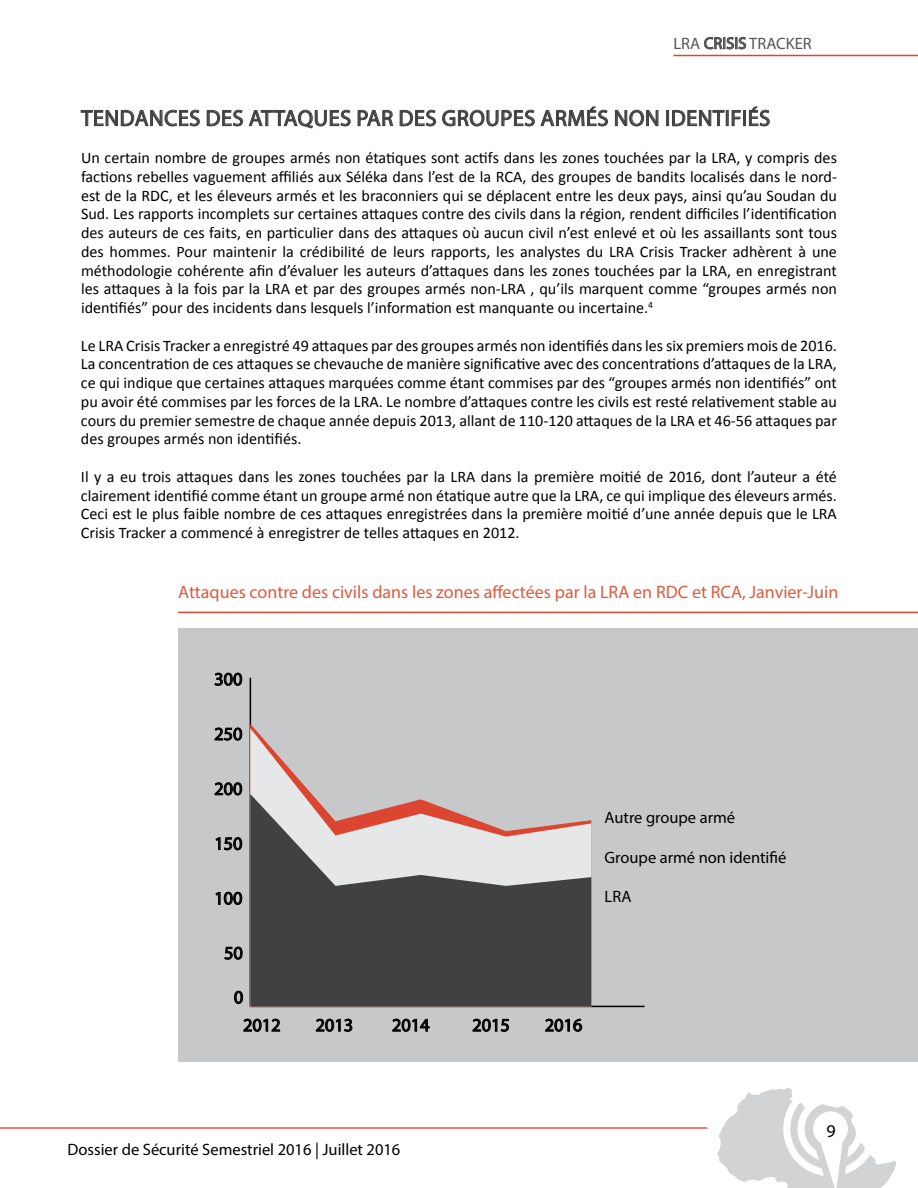
<style>
.page{position:relative;width:918px;height:1188px;background:#fff}
.page>*{position:absolute;margin:0;border:0;box-sizing:border-box;transform-origin:0 0}
.t1{font:22.5px "Myriad Pro";letter-spacing:.02em;color:#414042}
.t2{font:18.3px "Myriad Pro";color:#000}
.t3{font:18px "Myriad Pro";color:#df5a3d}
.t4{font:18px "Myriad Pro";color:#000}
.t5{font:16.5px "Myriad Pro";color:#000}
.t6{font:16.5px "Myriad Pro";color:#565659}
.t7{font:16.2px/18.8px "Calibri";color:#000;text-align:justify}
</style>
<div class="page">
<svg style="left:704px;top:37px;width:42px;height:13px"></svg>
<hr style="left:674px;top:55px;width:244px;height:1px;background:#dc452f">
<svg style="left:717px;top:1088px;width:179px;height:100px"></svg>
<hr style="left:0;top:1127px;width:707px;height:2px;background:#df5a3d">
<div style="left:178px;top:628px;width:740px;height:433px;background:#c7c8ca"></div>
<svg style="left:80px;top:109px;width:120px;height:18px"></svg>
<svg style="left:206px;top:109px;width:145px;height:20px"></svg>
<svg style="left:357px;top:109px;width:79px;height:18px"></svg>
<svg style="left:442px;top:106px;width:166px;height:21px"></svg>
<svg style="left:615px;top:109px;width:44px;height:18px"></svg>
<div style="left:666px;top:110px;width:3px;height:16px;border:1px solid #414042"></div>
<svg style="left:672px;top:109px;width:53px;height:18px"></svg>
<div style="left:726px;top:110px;width:3px;height:16px;border:1px solid #414042"></div>
<svg style="left:731px;top:110px;width:10px;height:16px"></svg>
<div style="left:743px;top:110px;width:3px;height:16px;border:1px solid #414042"></div>
<svg style="left:749px;top:106px;width:21px;height:21px"></svg>
<hr style="left:250px;top:1006px;width:395px;height:1px;background:#000">
<svg style="left:234px;top:991px;width:9px;height:13px"></svg>
<svg style="left:224px;top:947px;width:19px;height:13px"></svg>
<svg style="left:216px;top:892px;width:26px;height:13px"></svg>
<svg style="left:216px;top:837px;width:26px;height:13px"></svg>
<svg style="left:215px;top:782px;width:27px;height:13px"></svg>
<svg style="left:215px;top:728px;width:27px;height:13px"></svg>
<svg style="left:214px;top:673px;width:28px;height:13px"></svg>
<hr style="left:250px;top:678px;width:1px;height:328px;background:#000">
<svg style="left:250px;top:728px;width:62px;height:66px"></svg>
<svg style="left:250px;top:794px;width:341px;height:212px;background:#7a7374"></svg>
<hr style="left:178px;top:612px;width:740px;height:1px;background:#dc452f">
<svg style="left:243px;top:1019px;width:37px;height:13px"></svg>
<svg style="left:316px;top:1019px;width:36px;height:13px"></svg>
<svg style="left:392px;top:1019px;width:38px;height:13px"></svg>
<svg style="left:473px;top:1019px;width:36px;height:13px"></svg>
<svg style="left:545px;top:1019px;width:37px;height:13px"></svg>
<p class="t6" style="left:674px;top:33px;width:140px">LRA CRISIS TRACKER</p>
<h1 class="t1" style="left:81px;top:104px;width:691px">TENDANCES DES ATTAQUES PAR DES GROUPES ARMÉS NON IDENTIFIÉS</h1>
<p class="t7" style="left:81px;top:148px;width:758px">Un certain nombre de groupes armés non étatiques sont actifs dans les zones touchées par la LRA, y compris des factions rebelles vaguement affiliés aux Séléka dans l’est de la RCA, des groupes de bandits localisés dans le nord&shy;est de la RDC, et les éleveurs armés et les braconniers qui se déplacent entre les deux pays, ainsi qu’au Soudan du Sud. Les rapports incomplets sur certaines attaques contre des civils dans la région, rendent difficiles l’identification des auteurs de ces faits, en particulier dans des attaques où aucun civil n’est enlevé et où les assaillants sont tous des hommes. Pour maintenir la crédibilité de leurs rapports, les analystes du LRA Crisis Tracker adhèrent à une méthodologie cohérente afin d’évaluer les auteurs d’attaques dans les zones touchées par la LRA, en enregistrant les attaques à la fois par la LRA et par des groupes armés non-LRA , qu’ils marquent comme “groupes armés non identifiés” pour des incidents dans lesquels l’information est manquante ou incertaine.<sup>4</sup></p>
<p class="t7" style="left:81px;top:336px;width:758px">Le LRA Crisis Tracker a enregistré 49 attaques par des groupes armés non identifiés dans les six premiers mois de 2016.<br>La concentration de ces attaques se chevauche de manière significative avec des concentrations d’attaques de la LRA, ce qui indique que certaines attaques marquées comme étant commises par des “groupes armés non identifiés” ont pu avoir été commises par les forces de la LRA. Le nombre d’attaques contre les civils est resté relativement stable au cours du premier semestre de chaque année depuis 2013, allant de 110-120 attaques de la LRA et 46-56 attaques par des groupes armés non identifiés.</p>
<p class="t7" style="left:81px;top:467px;width:758px">Il y a eu trois attaques dans les zones touchées par la LRA dans la première moitié de 2016, dont l’auteur a été clairement identifié comme étant un groupe armé non étatique autre que la LRA, ce qui implique des éleveurs armés.<br>Ceci est le plus faible nombre de ces attaques enregistrées dans la première moitié d’une année depuis que le LRA Crisis Tracker a commencé à enregistrer de telles attaques en 2012.</p>
<p class="t3" style="left:178px;top:581px;width:662px">Attaques contre des civils dans les zones affectées par la LRA en RDC et RCA, Janvier-Juin</p>
<p class="t2" style="left:214px;top:668px;width:30px">300</p>
<p class="t2" style="left:214px;top:723px;width:30px">250</p>
<p class="t2" style="left:214px;top:777px;width:30px">200</p>
<p class="t2" style="left:214px;top:832px;width:30px">150</p>
<p class="t2" style="left:214px;top:887px;width:30px">100</p>
<p class="t2" style="left:224px;top:942px;width:20px">50</p>
<p class="t2" style="left:234px;top:986px;width:11px">0</p>
<p class="t2" style="left:243px;top:1014px;width:39px">2012</p>
<p class="t2" style="left:316px;top:1014px;width:39px">2013</p>
<p class="t2" style="left:392px;top:1014px;width:39px">2014</p>
<p class="t2" style="left:472px;top:1014px;width:39px">2015</p>
<p class="t2" style="left:545px;top:1014px;width:39px">2016</p>
<p class="t5" style="left:605px;top:808px;width:132px">Autre groupe armé</p>
<p class="t5" style="left:605px;top:847px;width:183px">Groupe armé non identifié</p>
<p class="t5" style="left:605px;top:887px;width:28px">LRA</p>
<p class="t5" style="left:68px;top:1140px;width:334px">Dossier de Sécurité Semestriel 2016 | Juillet 2016</p>
<p class="t4" style="left:827px;top:1120px;width:11px">9</p>
</div>
